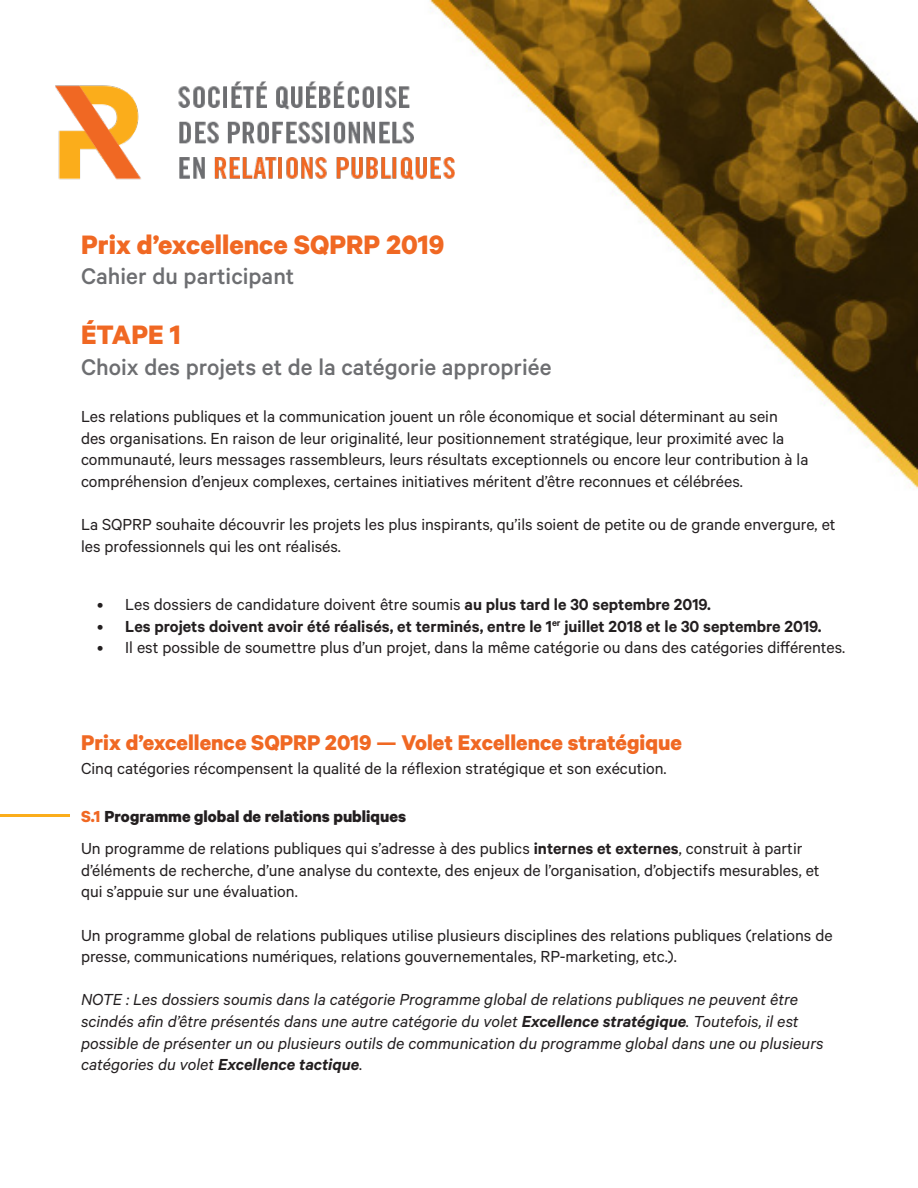
<style>
.page{position:relative;width:918px;height:1188px;background:#fff}
.page>*{position:absolute;margin:0;border:0;box-sizing:border-box;transform-origin:0 0}
.t1{font:700 30px "Calibre";color:#f06823}
.t2{font:500 25.5px "Calibre";color:#6d6e71}
.t3{font:700 24px "Calibre";color:#f06823}
.t4{font:18px/21.6px "Calibre";color:#231f20}
.t5{font:italic 18px/21.6px "Calibre";color:#231f20}
.t6{font:600 18px "Calibre";color:#231f20}
.t7{font:700 18px "Calibre";color:#231f20}
.s1{font-weight:600}
.s2{color:#f06823}
</style>
<div class="page">
<img style="left:429px;top:0;width:489px;height:490px">
<img style="left:55px;top:54px;width:463px;height:158px">
<hr style="left:0;top:814px;width:70px;height:2px;background:#fbad1b">
<p class="t1" style="left:81px;top:226px;width:365px">Prix d’excellence SQPRP 2019</p>
<p class="t2" style="left:81px;top:261px;width:215px">Cahier du participant</p>
<p class="t1" style="left:81px;top:317px;width:101px">ÉTAPE 1</p>
<p class="t2" style="left:81px;top:352px;width:472px">Choix des projets et de la catégorie appropriée</p>
<p class="t4" style="left:81px;top:405px;width:729px">Les relations publiques et la communication jouent un rôle économique et social déterminant au sein<br>des organisations. En raison de leur originalité, leur positionnement stratégique, leur proximité avec la communauté, leurs messages rassembleurs, leurs résultats exceptionnels ou encore leur contribution à la compréhension d’enjeux complexes, certaines initiatives méritent d’être reconnues et célébrées.</p>
<p class="t4" style="left:81px;top:513px;width:756px">La SQPRP souhaite découvrir les projets les plus inspirants, qu’ils soient de petite ou de grande envergure, et les professionnels qui les ont réalisés.</p>
<p class="t4" style="left:97px;top:593px;width:8px">•</p>
<p class="t4" style="left:97px;top:615px;width:8px">•</p>
<p class="t4" style="left:97px;top:636px;width:8px">•</p>
<p class="t4" style="left:125px;top:593px;width:587px">Les dossiers de candidature doivent être soumis <span class="s1">au plus tard le 30 septembre 2019.</span></p>
<p class="t6" style="left:125px;top:615px;width:698px">Les projets doivent avoir été réalisés, et terminés, entre le 1<sup>er</sup> juillet 2018 et le 30 septembre 2019.</p>
<p class="t4" style="left:125px;top:636px;width:721px">Il est possible de soumettre plus d’un projet, dans la même catégorie ou dans des catégories différentes.</p>
<p class="t3" style="left:81px;top:728px;width:603px">Prix d’excellence SQPRP 2019 — Volet Excellence stratégique</p>
<p class="t4" style="left:81px;top:757px;width:587px">Cinq catégories récompensent la qualité de la réflexion stratégique et son exécution.</p>
<p class="t7" style="left:81px;top:805px;width:327px"><span class="s2">S.1</span> Programme global de relations publiques</p>
<p class="t4" style="left:81px;top:837px;width:740px">Un programme de relations publiques qui s’adresse à des publics <span class="s1">internes et externes</span>, construit à partir d’éléments de recherche, d’une analyse du contexte, des enjeux de l’organisation, d’objectifs mesurables, et qui s’appuie sur une évaluation.</p>
<p class="t4" style="left:81px;top:924px;width:753px">Un programme global de relations publiques utilise plusieurs disciplines des relations publiques (relations de presse, communications numériques, relations gouvernementales, RP-marketing, etc.).</p>
<p class="t5" style="left:81px;top:988px;width:744px">NOTE : Les dossiers soumis dans la catégorie Programme global de relations publiques ne peuvent être scindés afin d’être présentés dans une autre catégorie du volet <span class="s1">Excellence stratégique</span>. Toutefois, il est possible de présenter un ou plusieurs outils de communication du programme global dans une ou plusieurs catégories du volet <span class="s1">Excellence tactique</span>.</p>
</div>
